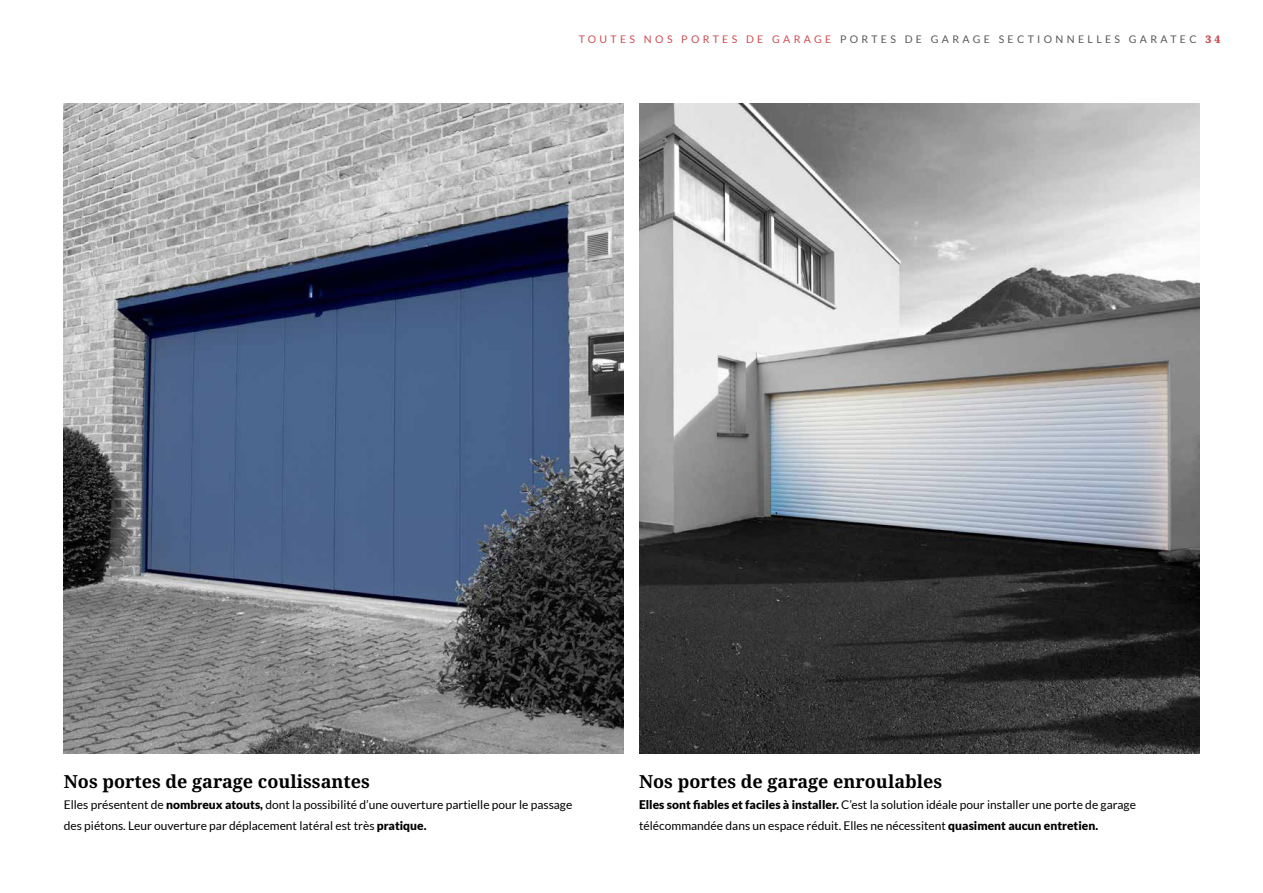
<style>
.page{position:relative;width:1263px;height:893px;background:#fff}
.page>*{position:absolute;margin:0;border:0;box-sizing:border-box;transform-origin:0 0}
.t1{font:700 18px "Noto Serif";color:#000}
.t2{font:12px/21px "Lato";color:#000}
.t3{font:10.5px "Lato";letter-spacing:.32em;color:#575756}
.s1{color:#cb4d51}
.s2{font-family:"Noto Serif";font-weight:900;color:#cb4d51}
.s3{font-weight:900}
</style>
<div class="page">
<img style="left:64px;top:103px;width:560px;height:651px">
<img style="left:639px;top:103px;width:560px;height:651px">
<p class="t3" style="left:579px;top:33px;width:643px"><span class="s1">TOUTES NOS PORTES DE GARAGE</span> PORTES DE GARAGE SECTIONNELLES GARATEC <span class="s2">34</span></p>
<h1 class="t1" style="left:64px;top:769px;width:308px">Nos portes de garage coulissantes</h1>
<p class="t2" style="left:64px;top:794px;width:510px">Elles présentent de <span class="s3">nombreux atouts,</span> dont la possibilité d’une ouverture partielle pour le passage des piétons. Leur ouverture par déplacement latéral est très <span class="s3">pratique.</span></p>
<h1 class="t1" style="left:639px;top:769px;width:305px">Nos portes de garage enroulables</h1>
<p class="t2" style="left:639px;top:794px;width:498px"><span class="s3">Elles sont fiables et faciles à installer.</span> C’est la solution idéale pour installer une porte de garage télécommandée dans un espace réduit. Elles ne nécessitent <span class="s3">quasiment aucun entretien.</span></p>
</div>
